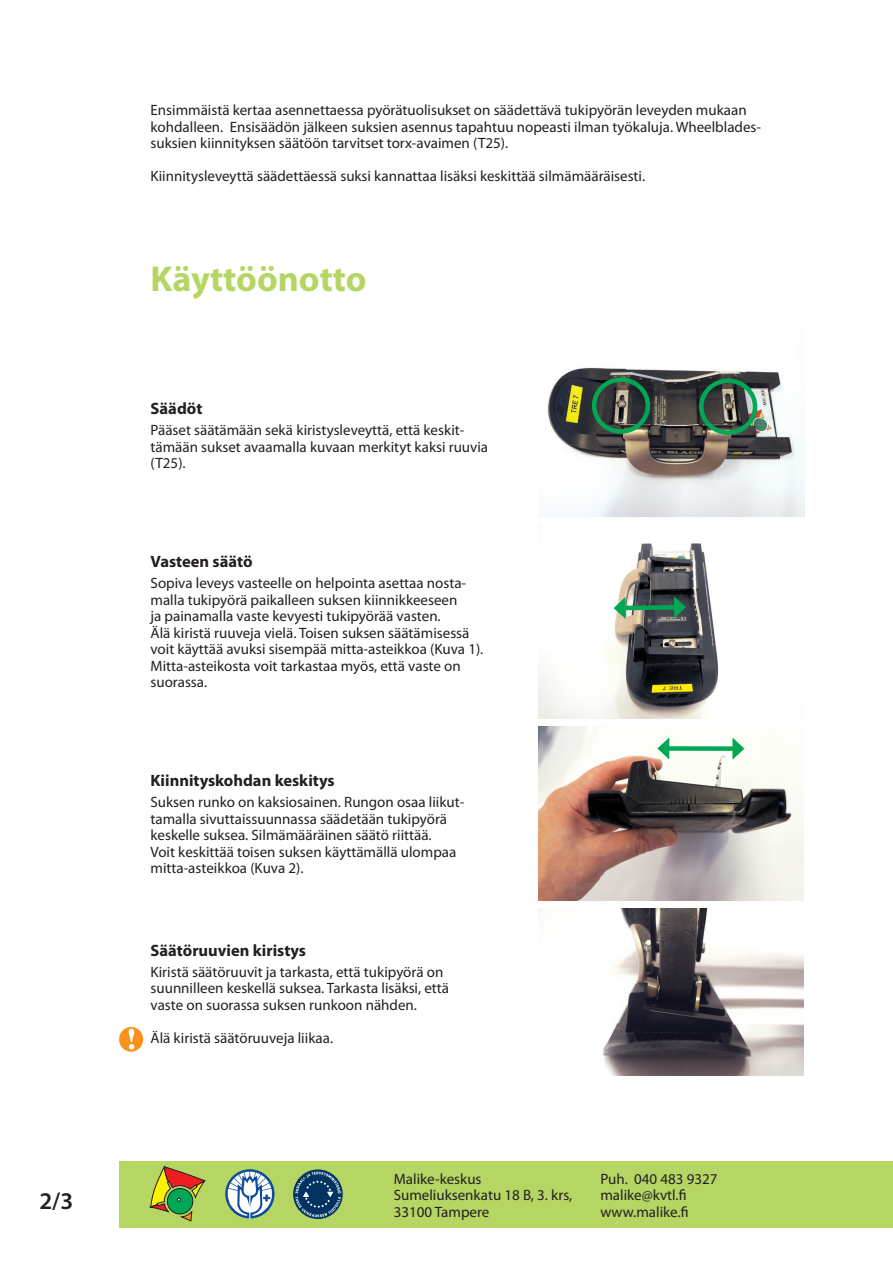
<style>
.page{position:relative;width:893px;height:1263px;background:#fff}
.page>*{position:absolute;margin:0;border:0;box-sizing:border-box;transform-origin:0 0}
.t1{font:700 36px "Myriad Pro";color:#b6d664}
.t2{font:600 24px "Myriad Pro";color:#231f20}
.t3{font:700 16.5px "Myriad Pro";color:#231f20}
.t4{font:15px/16.5px "Myriad Pro";color:#231f20}
</style>
<div class="page">
<div style="left:120px;top:1161px;width:773px;height:67px;background:#b6d664"></div>
<svg style="left:226px;top:1171px;width:48px;height:48px"></svg>
<svg style="left:150px;top:1166px;width:55px;height:55px"></svg>
<svg style="left:293px;top:1169px;width:50px;height:50px"></svg>
<svg style="left:295px;top:1171px;width:46px;height:46px;background:#356073"></svg>
<img style="left:538px;top:726px;width:266px;height:175px">
<img style="left:538px;top:908px;width:266px;height:168px">
<img style="left:538px;top:367px;width:266px;height:150px">
<img style="left:538px;top:527px;width:180px;height:192px">
<div style="left:592px;top:377px;width:58px;height:57px;border:4px solid #00a855;border-radius:50%"></div>
<div style="left:699px;top:378px;width:58px;height:57px;border:4px solid #00a855;border-radius:50%"></div>
<svg style="left:614px;top:596px;width:72px;height:23px;background:#538269"></svg>
<div style="left:665px;top:746px;width:72px;height:5px;background:#00a855"></div>
<svg style="left:657px;top:737px;width:12px;height:22px"></svg>
<svg style="left:732px;top:737px;width:12px;height:23px"></svg>
<div style="left:119px;top:1027px;width:24px;height:25px;background:#f7931d;border-radius:50%"></div>
<svg style="left:129px;top:1029px;width:5px;height:20px"></svg>
<h2 class="t2" style="left:39px;top:1187px;width:35px">2/3</h2>
<p class="t4" style="left:151px;top:102px;width:612px">Ensimmäistä kertaa asennettaessa pyörätuolisukset on säädettävä tukipyörän leveyden mukaan kohdalleen. Ensisäädön jälkeen suksien asennus tapahtuu nopeasti ilman työkaluja. Wheelblades&shy;suksien kiinnityksen säätöön tarvitset torx-avaimen (T25).</p>
<p class="t4" style="left:151px;top:168px;width:496px">Kiinnitysleveyttä säädettäessä suksi kannattaa lisäksi keskittää silmämääräisesti.</p>
<h1 class="t1" style="left:151px;top:258px;width:218px">Käyttöönotto</h1>
<p class="t3" style="left:151px;top:399px;width:53px">Säädöt</p>
<p class="t4" style="left:151px;top:422px;width:339px">Pääset säätämään sekä kiristysleveyttä, että keskit&shy;tämään sukset avaamalla kuvaan merkityt kaksi ruuvia (T25).</p>
<p class="t3" style="left:151px;top:552px;width:104px">Vasteen säätö</p>
<p class="t4" style="left:151px;top:575px;width:334px">Sopiva leveys vasteelle on helpointa asettaa nosta&shy;malla tukipyörä paikalleen suksen kiinnikkeeseen<br>ja painamalla vaste kevyesti tukipyörää vasten.<br>Älä kiristä ruuveja vielä. Toisen suksen säätämisessä voit käyttää avuksi sisempää mitta-asteikkoa (Kuva 1).<br>Mitta-asteikosta voit tarkastaa myös, että vaste on suorassa.</p>
<p class="t3" style="left:151px;top:771px;width:186px">Kiinnityskohdan keskitys</p>
<p class="t4" style="left:151px;top:794px;width:315px">Suksen runko on kaksiosainen. Rungon osaa liikut&shy;tamalla sivuttaissuunnassa säädetään tukipyörä keskelle suksea. Silmämääräinen säätö riittää.<br>Voit keskittää toisen suksen käyttämällä ulompaa mitta-asteikkoa (Kuva 2).</p>
<p class="t3" style="left:151px;top:941px;width:157px">Säätöruuvien kiristys</p>
<p class="t4" style="left:151px;top:964px;width:300px">Kiristä säätöruuvit ja tarkasta, että tukipyörä on suunnilleen keskellä suksea. Tarkasta lisäksi, että vaste on suorassa suksen runkoon nähden.</p>
<p class="t4" style="left:151px;top:1030px;width:184px">Älä kiristä säätöruuveja liikaa.</p>
<p class="t4" style="left:394px;top:1171px;width:180px">Malike-keskus<br>Sumeliuksenkatu 18 B, 3. krs,<br>33100 Tampere</p>
<p class="t4" style="left:600px;top:1171px;width:119px">Puh. 040 483 9327 malike@kvtl.fi www.malike.fi</p>
</div>
